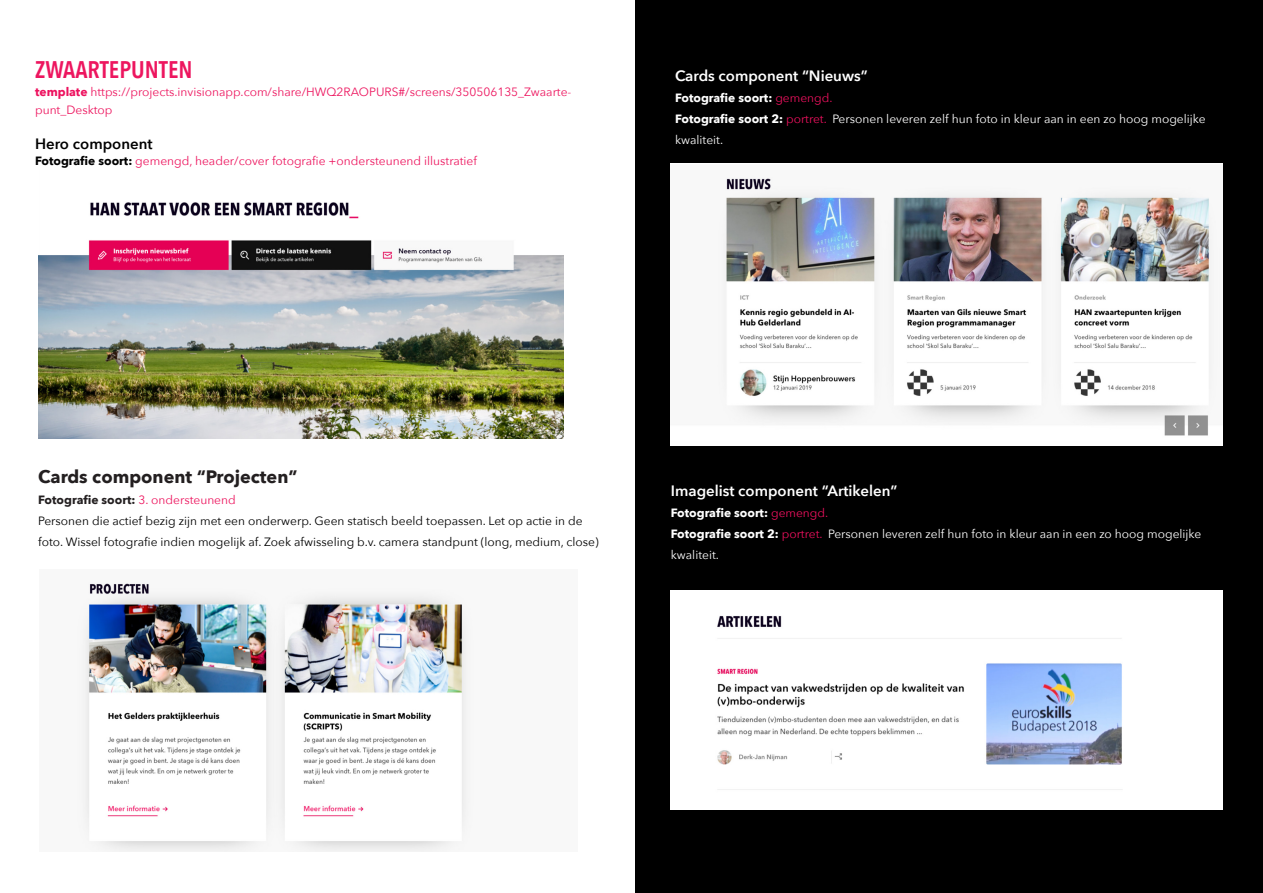
<style>
.page{position:relative;width:1263px;height:893px;background:#fff}
.page>*{position:absolute;margin:0;border:0;box-sizing:border-box;transform-origin:0 0}
.t1{font:600 24px "Avenir Next Condensed";color:#ed165f}
.t2{font:700 18px "Avenir Next";color:#231f20}
.t3{font:600 15px "Avenir Next";color:#fff}
.t4{font:600 15px "Avenir Next";color:#000}
.t5{font:12px/21px "Avenir Next";color:#fff}
.t6{font:12px/21px "Avenir Next";color:#000}
.t7{font:12px/18px "Avenir Next";color:#ed165f}
.s1{font-weight:700;color:#ed115e}
.s2{font-weight:700;color:#000}
.s3{font-weight:700}
.s4{color:#ed115e}
.s5{font-weight:700;color:#231f20}
.s6{color:#ed165f}
</style>
<div class="page">
<div style="left:636px;top:0;width:627px;height:893px;background:#000"></div>
<img style="left:671px;top:164px;width:551px;height:281px">
<img style="left:671px;top:590px;width:551px;height:219px">
<img style="left:82px;top:583px;width:387px;height:269px">
<img style="left:38px;top:202px;width:526px;height:237px">
<h1 class="t1" style="left:35px;top:49px;width:159px">ZWAARTEPUNTEN</h1>
<p class="t7" style="left:35px;top:82px;width:538px"><span class="s1">template</span> https://projects.invisionapp.com/share/HWQ2RAOPURS#/screens/350506135_Zwaarte&shy;punt_Desktop</p>
<p class="t4" style="left:35px;top:130px;width:119px">Hero component</p>
<p class="t7" style="left:35px;top:151px;width:443px"><span class="s2">Fotografie soort:</span> gemengd, header/cover fotografie +ondersteunend illustratief</p>
<p class="t3" style="left:675px;top:63px;width:194px">Cards component “Nieuws”</p>
<p class="t5" style="left:675px;top:87px;width:532px"><span class="s3">Fotografie soort:</span> <span class="s4">gemengd.<br></span><span class="s3">Fotografie soort 2:</span> <span class="s4">portret.</span> Personen leveren zelf hun foto in kleur aan in een zo hoog mogelijke kwaliteit.</p>
<h2 class="t2" style="left:38px;top:461px;width:261px">Cards component “Projecten”</h2>
<p class="t6" style="left:38px;top:488px;width:562px"><span class="s5">Fotografie soort:</span> <span class="s6">3. ondersteunend<br></span>Personen die actief bezig zijn met een onderwerp. Geen statisch beeld toepassen. Let op actie in de foto. Wissel fotografie indien mogelijk af. Zoek afwisseling b.v. camera standpunt (long, medium, close)</p>
<p class="t3" style="left:671px;top:477px;width:228px">Imagelist component “Artikelen”</p>
<p class="t5" style="left:671px;top:501px;width:532px"><span class="s3">Fotografie soort:</span> <span class="s4">gemengd.<br></span><span class="s3">Fotografie soort 2:</span> <span class="s4">portret.</span> Personen leveren zelf hun foto in kleur aan in een zo hoog mogelijke kwaliteit.</p>
</div>
